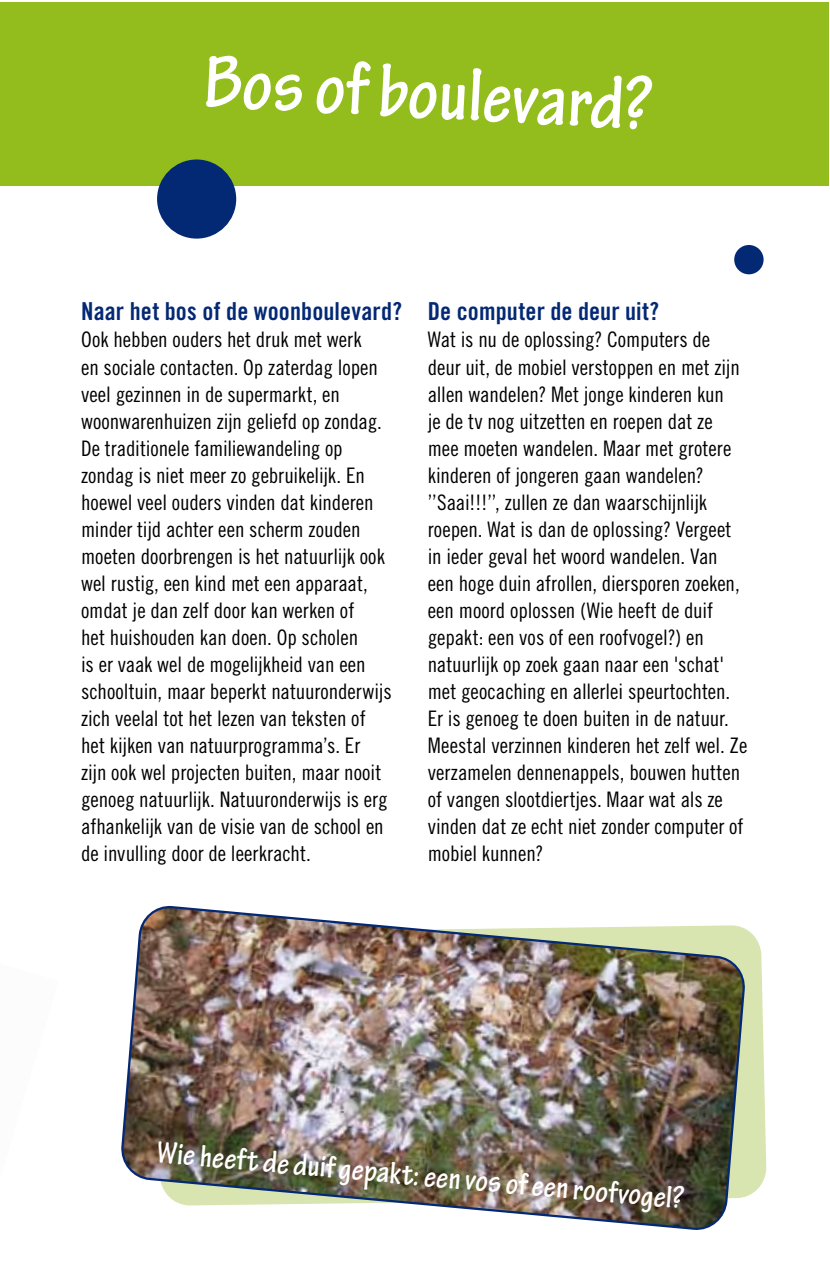
<style>
.page{position:relative;width:830px;height:1276px;background:#fff}
.page>*{position:absolute;margin:0;border:0;box-sizing:border-box;transform-origin:0 0}
.t1{font:700 condensed 79.2px "Tekton Pro";color:#fff}
.t2{font:700 condensed 32.62px "Tekton Pro";color:#fff}
.t3{font:24.75px "Trade Gothic LT Std Bd Cn 20";letter-spacing:.005em;color:#042974}
.t4{font:21.38px/27px "Trade Gothic LT Std Cn 18";color:#000}
</style>
<div class="page">
<div style="left:0;top:2px;width:828px;height:183px;background:#92bd1d"></div>
<svg style="left:744px;top:928px;width:22px;height:269px;background:#dde8bc"></svg>
<div style="left:157px;top:159px;width:79px;height:80px;background:#042974;border-radius:50%"></div>
<div style="left:733px;top:245px;width:30px;height:29px;background:#042974;border-radius:50%"></div>
<img style="left:121px;top:905px;width:623px;height:325px">
<h1 class="t1" style="left:206px;top:35px;width:450px;rotate:3deg">Bos of boulevard?</h1>
<p class="t3" style="left:81px;top:297px;width:322px">Naar het bos of de woonboulevard?</p>
<p class="t4" style="left:81px;top:326px;width:312px">Ook hebben ouders het druk met werk<br>en sociale contacten. Op zaterdag lopen veel gezinnen in de supermarkt, en woonwarenhuizen zijn geliefd op zondag.<br>De traditionele familiewandeling op zondag is niet meer zo gebruikelijk. En hoewel veel ouders vinden dat kinderen minder tijd achter een scherm zouden moeten doorbrengen is het natuurlijk ook wel rustig, een kind met een apparaat, omdat je dan zelf door kan werken of<br>het huishouden kan doen. Op scholen<br>is er vaak wel de mogelijkheid van een schooltuin, maar beperkt natuuronderwijs zich veelal tot het lezen van teksten of het kijken van natuurprogramma’s. Er<br>zijn ook wel projecten buiten, maar nooit genoeg natuurlijk. Natuuronderwijs is erg afhankelijk van de visie van de school en de invulling door de leerkracht.</p>
<p class="t3" style="left:427px;top:297px;width:233px">De computer de deur uit?</p>
<p class="t4" style="left:427px;top:326px;width:321px">Wat is nu de oplossing? Computers de deur uit, de mobiel verstoppen en met zijn allen wandelen? Met jonge kinderen kun<br>je de tv nog uitzetten en roepen dat ze mee moeten wandelen. Maar met grotere kinderen of jongeren gaan wandelen? ’’Saai!!!’’, zullen ze dan waarschijnlijk roepen. Wat is dan de oplossing? Vergeet in ieder geval het woord wandelen. Van een hoge duin afrollen, diersporen zoeken, een moord oplossen (Wie heeft de duif gepakt: een vos of een roofvogel?) en natuurlijk op zoek gaan naar een 'schat' met geocaching en allerlei speurtochten.<br>Er is genoeg te doen buiten in de natuur.<br>Meestal verzinnen kinderen het zelf wel. Ze verzamelen dennenappels, bouwen hutten of vangen slootdiertjes. Maar wat als ze vinden dat ze echt niet zonder computer of mobiel kunnen?</p>
<h2 class="t2" style="left:158px;top:1133px;width:530px;rotate:5deg">Wie heeft de duif gepakt: een vos of een roofvogel?</h2>
</div>
